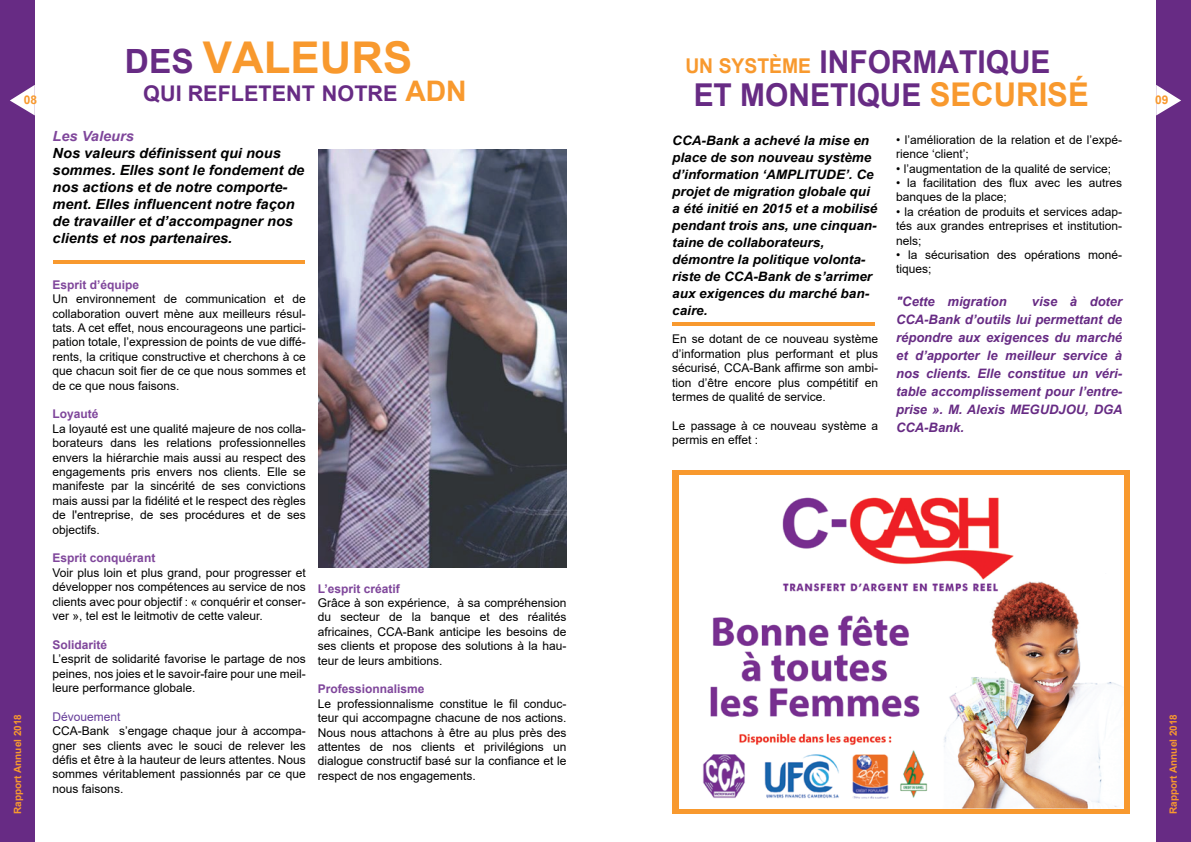
<style>
.page{position:relative;width:1191px;height:842px;background:#fff}
.page>*{position:absolute;margin:0;border:0;box-sizing:border-box;transform-origin:0 0}
.t1{font:700 43.8px "Arial";color:#f8992e}
.t2{font:700 31.5px/33.2px "Arial";color:#672b84;scale:.95 1}
.t3{font:700 21.6px "Arial";color:#672b84}
.t4{font:italic 700 14px/17px "Arial";color:#000001;scale:1.04 1}
.t5{font:italic 700 14px "Arial";color:#7f469b;scale:1.04 1}
.t6{font:italic 700 13px/17px "Arial";color:#000001;scale:1.04 1}
.t7{font:italic 700 13px/18px "Arial";color:#672b84;text-align:justify}
.t8{font:12px/14.4px "Arial";color:#000001;text-align:justify}
.t9{font:700 12px "Arial";color:#7f469b}
.t10{font:12px "Arial";color:#653c98}
.t11{font:700 12px "Arial";color:#f8992e}
.t12{font:700 10px "Arial";color:#f8992e}
.s1{font-size:33.4px;color:#672b84}
.s2{font-size:28.3px;color:#f8992e}
.s3{font-size:20.4px;color:#f8992e}
.s4{font-size:32.7px;color:#f8992e}
</style>
<div class="page">
<div style="left:1156px;top:0;width:35px;height:842px;background:#672b84"></div>
<div style="left:0;top:0;width:35px;height:842px;background:#672b84"></div>
<svg style="left:10px;top:85px;width:25px;height:30px"></svg>
<svg style="left:1156px;top:85px;width:25px;height:30px"></svg>
<hr style="left:53px;top:260px;width:251px;height:3px;background:#f8992e">
<hr style="left:672px;top:322px;width:203px;height:3px;background:#f8992e">
<div style="left:672px;top:471px;width:458px;height:343px;background:#f8992e"></div>
<img style="left:679px;top:475px;width:444px;height:333px">
<img style="left:319px;top:149px;width:247px;height:418px">
<p class="t11" style="left:24px;top:91px;width:15px">08</p>
<p class="t12" style="left:10px;top:814px;width:101px;rotate:-90deg">Rapport Annuel 2018</p>
<h1 class="t1" style="left:125px;top:27px;width:289px"><span class="s1">DES</span> VALEURS</h1>
<h3 class="t3" style="left:143px;top:78px;width:325px">QUI REFLETENT NOTRE <span class="s2">ADN</span></h3>
<p class="t5" style="left:53px;top:126px;width:80px">Les Valeurs</p>
<p class="t4" style="left:53px;top:145px;width:243px">Nos valeurs définissent qui nous sommes. Elles sont le fondement de nos actions et de notre comporte&shy;ment. Elles influencent notre façon de travailler et d’accompagner nos clients et nos partenaires.</p>
<p class="t9" style="left:53px;top:276px;width:88px">Esprit d’équipe</p>
<p class="t8" style="left:53px;top:292px;width:255px">Un environnement de communication et de collaboration ouvert mène aux meilleurs résul&shy;tats. A cet effet, nous encourageons une partici&shy;pation totale, l’expression de points de vue diffé&shy;rents, la critique constructive et cherchons à ce que chacun soit fier de ce que nous sommes et de ce que nous faisons.</p>
<p class="t9" style="left:53px;top:406px;width:48px">Loyauté</p>
<p class="t8" style="left:53px;top:421px;width:255px">La loyauté est une qualité majeure de nos colla&shy;borateurs dans les relations professionnelles envers la hiérarchie mais aussi au respect des engagements pris envers nos clients. Elle se manifeste par la sincérité de ses convictions mais aussi par la fidélité et le respect des règles de l'entreprise, de ses procédures et de ses objectifs.</p>
<p class="t9" style="left:53px;top:550px;width:104px">Esprit conquérant</p>
<p class="t8" style="left:53px;top:565px;width:255px">Voir plus loin et plus grand, pour progresser et développer nos compétences au service de nos clients avec pour objectif : « conquérir et conser&shy;ver », tel est le leitmotiv de cette valeur.</p>
<p class="t9" style="left:53px;top:636px;width:56px">Solidarité</p>
<p class="t8" style="left:53px;top:652px;width:255px">L’esprit de solidarité favorise le partage de nos peines, nos joies et le savoir-faire pour une meil&shy;leure performance globale.</p>
<p class="t10" style="left:53px;top:708px;width:70px">Dévouement</p>
<p class="t8" style="left:53px;top:724px;width:255px">CCA-Bank s’engage chaque jour à accompa&shy;gner ses clients avec le souci de relever les défis et être à la hauteur de leurs attentes. Nous sommes véritablement passionnés par ce que nous faisons.</p>
<p class="t9" style="left:318px;top:580px;width:84px">L’esprit créatif</p>
<p class="t8" style="left:318px;top:595px;width:250px">Grâce à son expérience, à sa compréhension du secteur de la banque et des réalités africaines, CCA-Bank anticipe les besoins de ses clients et propose des solutions à la hau&shy;teur de leurs ambitions.</p>
<p class="t9" style="left:318px;top:681px;width:108px">Professionnalisme</p>
<p class="t8" style="left:318px;top:696px;width:250px">Le professionnalisme constitue le fil conduc&shy;teur qui accompagne chacune de nos actions.<br>Nous nous attachons à être au plus près des attentes de nos clients et privilégions un dialogue constructif basé sur la confiance et le respect de nos engagements.</p>
<h2 class="t2" style="left:685px;top:46px;width:426px"><span class="s3">UN SYSTÈME</span> INFORMATIQUE<br>ET MONETIQUE <span class="s4">SECURISÉ</span></h2>
<p class="t6" style="left:672px;top:132px;width:199px">CCA-Bank a achevé la mise en place de son nouveau système d’information ‘AMPLITUDE’. Ce projet de migration globale qui a été initié en 2015 et a mobilisé pendant trois ans, une cinquan&shy;taine de collaborateurs, démontre la politique volonta&shy;riste de CCA-Bank de s’arrimer aux exigences du marché ban&shy;caire.</p>
<p class="t8" style="left:672px;top:332px;width:207px">En se dotant de ce nouveau système d’information plus performant et plus sécurisé, CCA-Bank affirme son ambi&shy;tion d’être encore plus compétitif en termes de qualité de service.</p>
<p class="t8" style="left:672px;top:418px;width:207px">Le passage à ce nouveau système a permis en effet :</p>
<p class="t8" style="left:896px;top:132px;width:227px">• l’amélioration de la relation et de l’expé&shy;rience ‘client’;</p>
<p class="t8" style="left:896px;top:161px;width:216px">• l’augmentation de la qualité de service;</p>
<p class="t8" style="left:896px;top:175px;width:227px">• la facilitation des flux avec les autres banques de la place;</p>
<p class="t8" style="left:896px;top:204px;width:227px">• la création de produits et services adap&shy;tés aux grandes entreprises et institution&shy;nels;</p>
<p class="t8" style="left:896px;top:247px;width:227px">• la sécurisation des opérations moné&shy;tiques;</p>
<p class="t7" style="left:896px;top:293px;width:112px">"Cette migration</p>
<p class="t7" style="left:896px;top:293px;width:228px;text-indent:136px">vise à doter CCA-Bank d’outils lui permettant de répondre aux exigences du marché et d’apporter le meilleur service à nos clients. Elle constitue un véri&shy;table accomplissement pour l’entre&shy;prise ». M. Alexis MEGUDJOU, DGA CCA-Bank.</p>
<p class="t11" style="left:1155px;top:91px;width:15px">09</p>
<p class="t12" style="left:1166px;top:814px;width:101px;rotate:-90deg">Rapport Annuel 2018</p>
</div>
